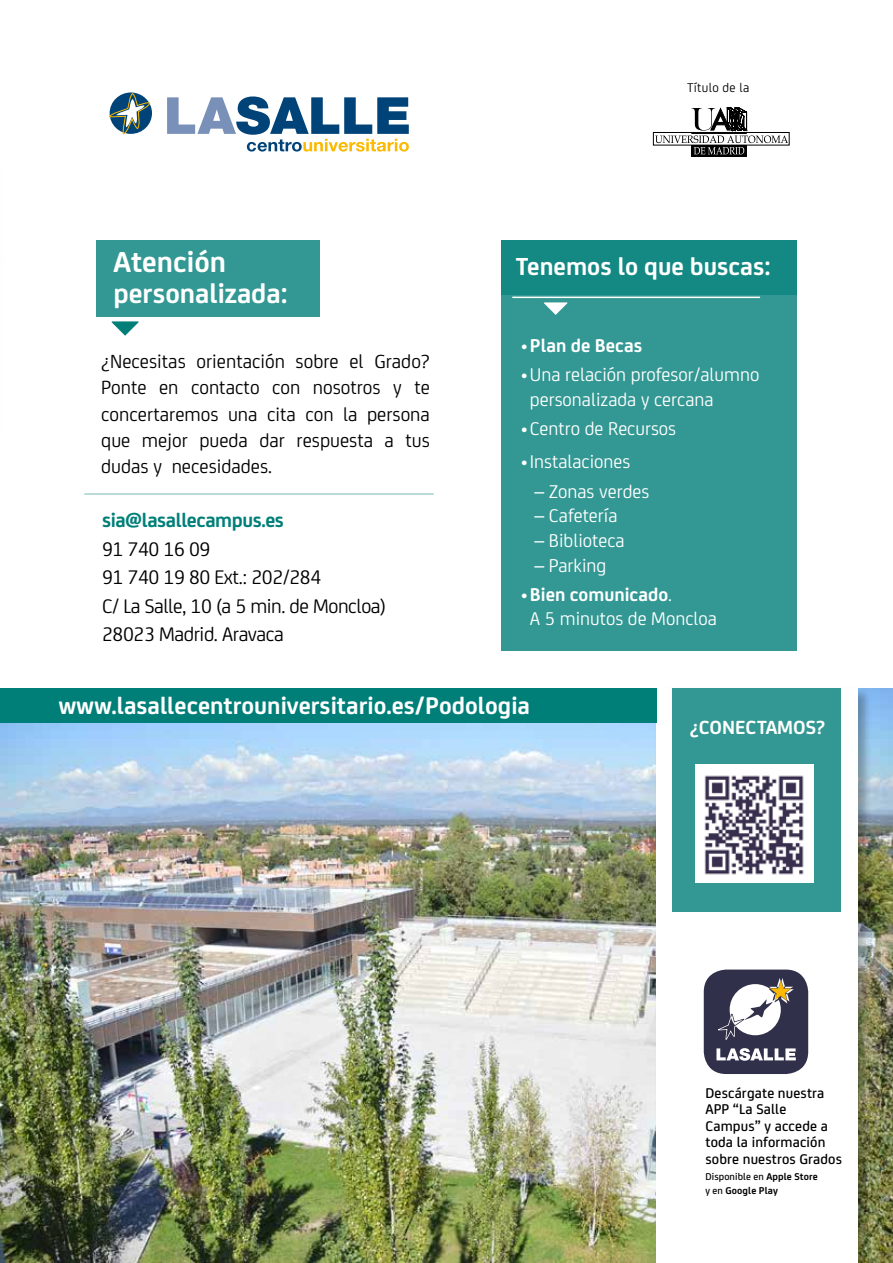
<style>
.page{position:relative;width:893px;height:1263px;background:#fff}
.page>*{position:absolute;margin:0;border:0;box-sizing:border-box;transform-origin:0 0}
.t1{font:700 30.9px "Bankia";color:#fff}
.t2{font:700 29.1px "Bankia";color:#fff}
.t3{font:700 26.25px "Bankia";color:#fff}
.t4{font:700 25.5px "Bankia";color:#fff}
.t5{font:21px/28.5px "Bankia";letter-spacing:-.02em;color:#000}
.t6{font:700 21px "Bankia";letter-spacing:-.02em;color:#007f79}
.t7{font:700 20.4px "Bankia";color:#fff}
.t8{font:20.25px/26.2px "Bankia";color:#000;text-align:justify}
.t9{font:19.65px/24.6px "Bankia";color:#fff}
.t10{font:700 19.65px "Bankia";color:#fff}
.t11{font:500 15px/16.5px "Bankia";letter-spacing:.01em;color:#000}
.t12{font:13.5px "Bankia";letter-spacing:.02em;color:#000}
.t13{font:700 10.5px/13.5px "Bankia";letter-spacing:.01em;color:#000}
.s1{font-weight:400}
.s2{font-weight:700}
.s3{font-weight:500}
</style>
<div class="page">
<hr style="left:892px;top:240px;width:1px;height:1023px;background:#dedbd4">
<img style="left:1px;top:689px;width:892px;height:574px">
<div style="left:654px;top:686px;width:218px;height:577px;background:#000;opacity:.3"></div>
<div style="left:656px;top:689px;width:202px;height:574px;background:#fff"></div>
<svg style="left:110px;top:92px;width:42px;height:42px"></svg>
<svg style="left:109px;top:93px;width:41px;height:41px"></svg>
<svg style="left:167px;top:96px;width:242px;height:56px"></svg>
<div style="left:653px;top:132px;width:137px;height:13px;border:1px solid #000"></div>
<svg style="left:692px;top:154px;width:55px;height:2px"></svg>
<svg style="left:655px;top:107px;width:133px;height:47px"></svg>
<div style="left:502px;top:240px;width:295px;height:411px;background:#339893"></div>
<div style="left:501px;top:240px;width:296px;height:54px;background:#148983"></div>
<hr style="left:512px;top:297px;width:248px;height:1px;background:#fff">
<hr style="left:84px;top:493px;width:350px;height:1px;background:#7dbab8">
<svg style="left:544px;top:302px;width:24px;height:13px"></svg>
<div style="left:97px;top:240px;width:223px;height:76px;background:#339893"></div>
<svg style="left:111px;top:321px;width:28px;height:15px"></svg>
<div style="left:0;top:689px;width:656px;height:34px;background:#007f79"></div>
<div style="left:704px;top:969px;width:104px;height:105px;background:#31304a;border-radius:23px"></div>
<svg style="left:718px;top:978px;width:76px;height:62px"></svg>
<svg style="left:716px;top:1048px;width:80px;height:13px"></svg>
<div style="left:672px;top:689px;width:168px;height:223px;background:#339893"></div>
<div style="left:695px;top:764px;width:119px;height:118px;background:#fff"></div>
<img style="left:704px;top:775px;width:100px;height:100px">
<h1 class="t1" style="left:113px;top:238px;width:114px">Atención</h1>
<h2 class="t2" style="left:113px;top:271px;width:176px">personalizada:</h2>
<p class="t8" style="left:101px;top:347px;width:330px">¿Necesitas orientación sobre el Grado?<br>Ponte en contacto con nosotros y te concertaremos una cita con la persona que mejor pueda dar respuesta a tus dudas y necesidades.</p>
<p class="t6" style="left:102px;top:505px;width:183px">sia@lasallecampus.es</p>
<p class="t5" style="left:102px;top:533px;width:286px">91 740 16 09<br>91 740 19 80 Ext.: 202/284<br>C/ La Salle, 10 (a 5 min. de Moncloa)<br>28023 Madrid. Aravaca</p>
<p class="t12" style="left:687px;top:78px;width:64px">Título de la</p>
<h3 class="t3" style="left:516px;top:246px;width:256px">Tenemos lo que buscas:</h3>
<p class="t10" style="left:521px;top:331px;width:123px"><span class="s1">•</span>Plan de Becas</p>
<p class="t9" style="left:530px;top:361px;width:231px;text-indent:-9px">•Una relación profesor/alumno personalizada y cercana</p>
<p class="t9" style="left:521px;top:415px;width:157px">•Centro de Recursos</p>
<p class="t9" style="left:521px;top:448px;width:111px">•Instalaciones</p>
<p class="t9" style="left:534px;top:478px;width:116px">– Zonas verdes</p>
<p class="t9" style="left:534px;top:502px;width:85px">– Cafetería</p>
<p class="t9" style="left:534px;top:527px;width:92px">– Biblioteca</p>
<p class="t9" style="left:534px;top:552px;width:73px">– Parking</p>
<p class="t9" style="left:530px;top:581px;width:189px;text-indent:-9px">•<span class="s2">Bien comunicado</span>.<br>A 5 minutos de Moncloa</p>
<p class="t4" style="left:59px;top:686px;width:473px">www.lasallecentrouniversitario.es/Podologia</p>
<p class="t7" style="left:690px;top:712px;width:137px">¿CONECTAMOS?</p>
<p class="t11" style="left:705px;top:1083px;width:138px">Descárgate nuestra<br>APP “La Salle<br>Campus” y accede a toda la información sobre nuestros Grados</p>
<p class="t13" style="left:705px;top:1169px;width:114px"><span class="s3">Disponible en</span> Apple Store <span class="s3">y en</span> Google Play</p>
</div>
